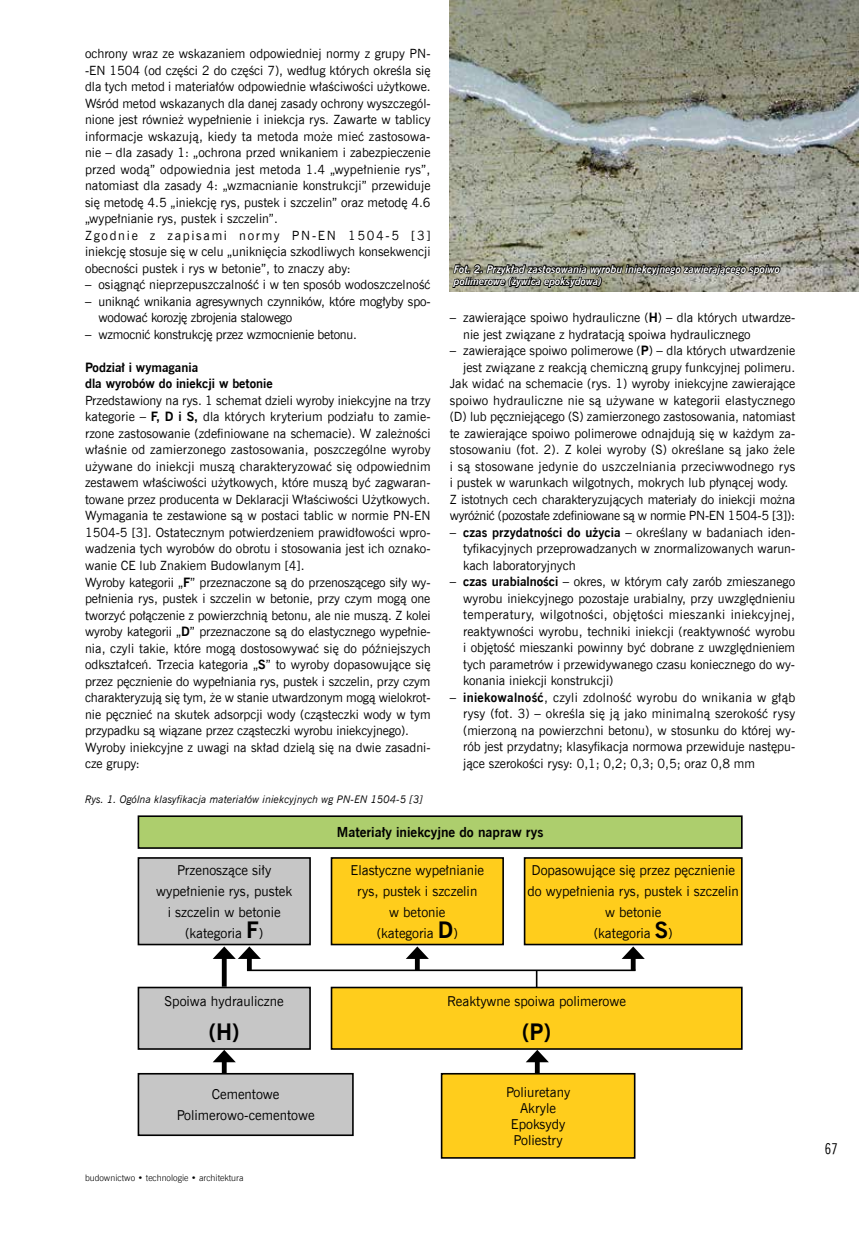
<style>
.page{position:relative;width:859px;height:1234px;background:#fff}
.page>*{position:absolute;margin:0;border:0;box-sizing:border-box;transform-origin:0 0}
.t1{font:700 22.5px "News Goth EU";color:#000}
.t2{font:15px "News Goth Cn EU";color:#000}
.t3{font:13.65px/20.9px "News Goth EU";color:#000;text-align:center}
.t4{font:700 13.65px "News Goth EU";color:#000}
.t5{font:12.75px/16.5px "News Goth EU";color:#000}
.t6{font:12.75px "News Goth EU";letter-spacing:-.02em;color:#000}
.t7{font:12.75px "News Goth EU";letter-spacing:.02em;color:#000}
.t8{font:700 12.75px/16.5px "News Goth EU";color:#000}
.t9{font:italic 700 10.5px/12.6px "News Goth EU";color:#fff}
.t10{font:italic 10.5px "News Goth EU";color:#000}
.t11{font:9px "News Goth Lt EU";color:#000}
.s1{font-weight:700}
.s2{font-weight:700;font-size:22.5px}
</style>
<div class="page">
<svg style="left:536px;top:970px;width:1px;height:16px"></svg>
<div style="left:138px;top:816px;width:604px;height:31px;background:#adce6d"></div>
<div style="left:138px;top:815px;width:605px;height:33px;border:2px solid #000"></div>
<div style="left:138px;top:857px;width:172px;height:87px;background:#c6c6c6"></div>
<div style="left:138px;top:857px;width:173px;height:88px;border:2px solid #000"></div>
<div style="left:138px;top:987px;width:172px;height:61px;background:#c6c6c6"></div>
<div style="left:138px;top:986px;width:173px;height:63px;border:2px solid #000"></div>
<div style="left:331px;top:857px;width:172px;height:87px;background:#ffcd1c"></div>
<div style="left:331px;top:857px;width:173px;height:88px;border:2px solid #000"></div>
<div style="left:331px;top:987px;width:411px;height:61px;background:#ffcd1c"></div>
<div style="left:331px;top:986px;width:412px;height:63px;border:2px solid #000"></div>
<div style="left:525px;top:857px;width:217px;height:87px;background:#ffcd1c"></div>
<div style="left:524px;top:857px;width:219px;height:88px;border:2px solid #000"></div>
<div style="left:138px;top:1073px;width:215px;height:61px;background:#c6c6c6"></div>
<div style="left:138px;top:1072px;width:216px;height:63px;border:2px solid #000"></div>
<div style="left:442px;top:1073px;width:193px;height:84px;background:#ffcd1c"></div>
<div style="left:441px;top:1072px;width:194px;height:86px;border:2px solid #000"></div>
<div style="left:631px;top:954px;width:5px;height:16px;background:#000"></div>
<svg style="left:622px;top:946px;width:22px;height:12px"></svg>
<div style="left:415px;top:954px;width:5px;height:16px;background:#000"></div>
<svg style="left:406px;top:946px;width:22px;height:12px"></svg>
<div style="left:247px;top:954px;width:5px;height:16px;background:#000"></div>
<hr style="left:247px;top:969px;width:388px;height:1px;background:#000">
<div style="left:535px;top:1057px;width:5px;height:16px;background:#000"></div>
<svg style="left:526px;top:1049px;width:23px;height:12px"></svg>
<div style="left:222px;top:1057px;width:5px;height:16px;background:#000"></div>
<svg style="left:213px;top:1049px;width:23px;height:12px"></svg>
<div style="left:222px;top:954px;width:5px;height:32px;background:#000"></div>
<svg style="left:213px;top:946px;width:47px;height:12px"></svg>
<img style="left:450px;top:0;width:409px;height:291px">
<svg style="left:451px;top:255px;width:330px;height:37px;background:#78786b"></svg>
<p class="t5" style="left:85px;top:46px;width:347px">ochrony wraz ze wskazaniem odpowiedniej normy z grupy PN--EN 1504 (od części 2 do części 7), według których określa się dla tych metod i materiałów odpowiednie właściwości użytkowe.<br>Wśród metod wskazanych dla danej zasady ochrony wyszczegól&shy;nione jest również wypełnienie i iniekcja rys. Zawarte w tablicy informacje wskazują, kiedy ta metoda może mieć zastosowa&shy;nie – dla zasady 1: „ochrona przed wnikaniem i zabezpieczenie przed wodą” odpowiednia jest metoda 1.4 „wypełnienie rys”, natomiast dla zasady 4: „wzmacnianie konstrukcji” przewiduje się metodę 4.5 „iniekcję rys, pustek i szczelin” oraz metodę 4.6 „wypełnianie rys, pustek i szczelin”.<br>Zgodnie z zapisami normy PN-EN 1504-5 [3] iniekcję stosuje się w celu „uniknięcia szkodliwych konsekwencji obecności pustek i rys w betonie”, to znaczy aby:</p>
<p class="t5" style="left:85px;top:277px;width:347px">– osiągnąć nieprzepuszczalność i w ten sposób wodoszczelność</p>
<p class="t5" style="left:99px;top:293px;width:333px;text-indent:-14px">– uniknąć wnikania agresywnych czynników, które mogłyby spo&shy;wodować korozję zbrojenia stalowego</p>
<p class="t6" style="left:85px;top:326px;width:273px">– wzmocnić konstrukcję przez wzmocnienie betonu.</p>
<p class="t8" style="left:85px;top:359px;width:189px">Podział i wymagania<br>dla wyrobów do iniekcji w betonie</p>
<p class="t5" style="left:85px;top:392px;width:347px">Przedstawiony na rys. 1 schemat dzieli wyroby iniekcyjne na trzy kategorie – <span class="s1">F, D i S,</span> dla których kryterium podziału to zamie&shy;rzone zastosowanie (zdefiniowane na schemacie). W zależności właśnie od zamierzonego zastosowania, poszczególne wyroby używane do iniekcji muszą charakteryzować się odpowiednim zestawem właściwości użytkowych, które muszą być zagwaran&shy;towane przez producenta w Deklaracji Właściwości Użytkowych.<br>Wymagania te zestawione są w postaci tablic w normie PN-EN 1504-5 [3]. Ostatecznym potwierdzeniem prawidłowości wpro&shy;wadzenia tych wyrobów do obrotu i stosowania jest ich oznako&shy;wanie CE lub Znakiem Budowlanym [4].<br>Wyroby kategorii „<span class="s1">F</span>” przeznaczone są do przenoszącego siły wy&shy;pełnienia rys, pustek i szczelin w betonie, przy czym mogą one tworzyć połączenie z powierzchnią betonu, ale nie muszą. Z kolei wyroby kategorii „<span class="s1">D</span>” przeznaczone są do elastycznego wypełnie&shy;nia, czyli takie, które mogą dostosowywać się do późniejszych odkształceń. Trzecia kategoria „<span class="s1">S</span>” to wyroby dopasowujące się przez pęcznienie do wypełniania rys, pustek i szczelin, przy czym charakteryzują się tym, że w stanie utwardzonym mogą wielokrot&shy;nie pęcznieć na skutek adsorpcji wody (cząsteczki wody w tym przypadku są wiązane przez cząsteczki wyrobu iniekcyjnego).<br>Wyroby iniekcyjne z uwagi na skład dzielą się na dwie zasadni&shy;cze grupy:</p>
<p class="t10" style="left:85px;top:792px;width:339px">Rys. 1. Ogólna klasyfikacja materiałów iniekcyjnych wg PN-EN 1504-5 [3]</p>
<p class="t9" style="left:454px;top:263px;width:328px">Fot. 2. Przykład zastosowania wyrobu iniekcyjnego zawierającego spoiwo polimerowe (żywica epoksydowa)</p>
<p class="t5" style="left:463px;top:309px;width:333px;text-indent:-14px">– zawierające spoiwo hydrauliczne (<span class="s1">H</span>) – dla których utwardze&shy;nie jest związane z hydratacją spoiwa hydraulicznego</p>
<p class="t5" style="left:450px;top:342px;width:347px">– zawierające spoiwo polimerowe (<span class="s1">P</span>) – dla których utwardzenie</p>
<p class="t5" style="left:463px;top:359px;width:333px">jest związane z reakcją chemiczną grupy funkcyjnej polimeru.</p>
<p class="t5" style="left:450px;top:375px;width:347px">Jak widać na schemacie (rys. 1) wyroby iniekcyjne zawierające</p>
<p class="t5" style="left:450px;top:392px;width:347px">spoiwo hydrauliczne nie są używane w kategorii elastycznego</p>
<p class="t5" style="left:450px;top:408px;width:347px">(D) lub pęczniejącego (S) zamierzonego zastosowania, natomiast</p>
<p class="t5" style="left:450px;top:425px;width:347px">te zawierające spoiwo polimerowe odnajdują się w każdym za-</p>
<p class="t5" style="left:450px;top:441px;width:347px">stosowaniu (fot. 2). Z kolei wyroby (S) określane są jako żele</p>
<p class="t7" style="left:450px;top:458px;width:347px">i są stosowane jedynie do uszczelniania przeciwwodnego rys</p>
<p class="t5" style="left:450px;top:474px;width:340px">i pustek w warunkach wilgotnych, mokrych lub płynącej wody.</p>
<p class="t5" style="left:450px;top:491px;width:347px">Z istotnych cech charakteryzujących materiały do iniekcji można</p>
<p class="t6" style="left:450px;top:508px;width:347px">wyróżnić (pozostałe zdefiniowane są w normie PN-EN 1504-5 [3]):</p>
<p class="t5" style="left:463px;top:524px;width:334px;text-align:justify;text-indent:-14px">– <span class="s1">czas przydatności do użycia</span> – określany w badaniach iden&shy;tyfikacyjnych przeprowadzanych w znormalizowanych warun&shy;kach laboratoryjnych</p>
<p class="t5" style="left:463px;top:573px;width:333px;text-align:justify;text-indent:-14px">– <span class="s1">czas urabialności</span> – okres, w którym cały zarób zmieszanego wyrobu iniekcyjnego pozostaje urabialny, przy uwzględnieniu temperatury, wilgotności, objętości mieszanki iniekcyjnej, reaktywności wyrobu, techniki iniekcji (reaktywność wyrobu i objętość mieszanki powinny być dobrane z uwzględnieniem tych parametrów i przewidywanego czasu koniecznego do wy&shy;konania iniekcji konstrukcji)</p>
<p class="t5" style="left:463px;top:689px;width:334px;text-align:justify;text-indent:-14px">– <span class="s1">iniekowalność</span>, czyli zdolność wyrobu do wnikania w głąb rysy (fot. 3) – określa się ją jako minimalną szerokość rysy (mierzoną na powierzchni betonu), w stosunku do której wy&shy;rób jest przydatny; klasyfikacja normowa przewiduje następu&shy;jące szerokości rysy: 0,1; 0,2; 0,3; 0,5; oraz 0,8 mm</p>
<p class="t3" style="left:156px;top:859px;width:137px">Przenoszące siły wypełnienie rys, pustek i szczelin w betonie (kategoria <span class="s2">F</span>)</p>
<p class="t3" style="left:165px;top:991px;width:121px">Spoiwa hydrauliczne</p>
<h1 class="t1" style="left:209px;top:1017px;width:32px">(H)</h1>
<p class="t4" style="left:337px;top:823px;width:208px">Materiały iniekcyjne do napraw rys</p>
<p class="t3" style="left:351px;top:859px;width:135px">Elastyczne wypełnianie rys, pustek i szczelin<br>w betonie<br>(kategoria <span class="s2">D</span>)</p>
<p class="t3" style="left:528px;top:859px;width:213px">Dopasowujące się przez pęcznienie do wypełnienia rys, pustek i szczelin w betonie<br>(kategoria <span class="s2">S</span>)</p>
<p class="t3" style="left:447px;top:991px;width:180px">Reaktywne spoiwa polimerowe</p>
<h1 class="t1" style="left:522px;top:1017px;width:30px">(P)</h1>
<p class="t3" style="left:177px;top:1083px;width:139px">Cementowe<br>Polimerowo-cementowe</p>
<p class="t3" style="left:506px;top:1083px;width:66px;line-height:16px">Poliuretany<br>Akryle<br>Epoksydy<br>Poliestry</p>
<p class="t11" style="left:85px;top:1171px;width:160px">budownictwo • technologie • architektura</p>
<p class="t2" style="left:825px;top:1139px;width:14px">67</p>
</div>
